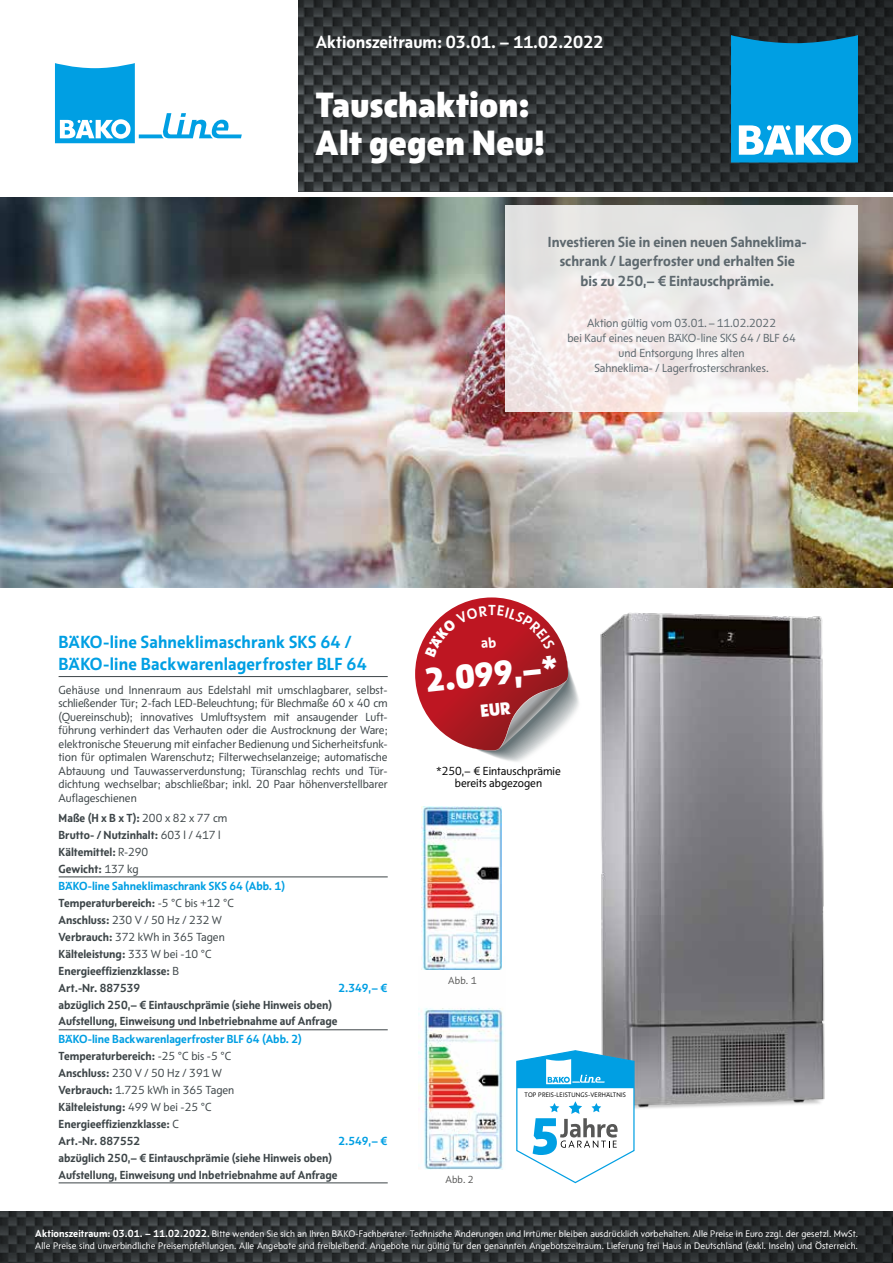
<style>
.page{position:relative;width:893px;height:1263px;background:#fff}
.page>*{position:absolute;margin:0;border:0;box-sizing:border-box;transform-origin:0 0}
.t1{font:800 36px/37.5px "BAEK Otype";letter-spacing:.01em;color:#fff}
.t2{font:800 34.5px "BAEK Otype";color:#fff}
.t3{font:700 18px/21.6px "BAEK Otype";letter-spacing:.01em;color:#009fe3}
.t4{font:700 18px "BAEK Otype";color:#fff}
.t5{font:700 15px/19.5px "BAEK Otype";color:#5d686e;text-align:center}
.t6{font:700 12px/17px "BAEK Otype";color:#3d4548}
.t7{font:12px/13.5px "BAEK Otype";color:#3d4548;text-align:justify}
.t8{font:12px/15px "BAEK Otype";color:#5d686e;text-align:center}
.t9{font:12px/12px "BAEK Otype";color:#000;text-align:center}
.t10{font:700 12px "BAEK Otype";color:#009fe3}
.t11{font:10.5px "BAEK Otype";letter-spacing:.01em;color:#575756}
.t12{font:9.75px/12px "BAEK Otype";letter-spacing:.01em;color:#fff}
.t13{font:6.75px "BAEK Otype";letter-spacing:.03em;color:#000}
.s1{font-weight:400}
.s2{color:#009fe3}
.s3{font-weight:700;font-size:10.5px}
.s4{font-weight:700}
</style>
<div class="page">
<img style="left:298px;top:0;width:595px;height:191px">
<img style="left:0;top:1211px;width:893px;height:52px">
<svg style="left:731px;top:35px;width:127px;height:128px;background:#23a5dd"></svg>
<img style="left:0;top:198px;width:893px;height:389px">
<svg style="left:505px;top:205px;width:353px;height:206px;fill:#ece6e5"></svg>
<svg style="left:55px;top:63px;width:187px;height:80px"></svg>
<hr style="left:59px;top:676px;width:329px;height:1px;background:#3d4548">
<hr style="left:59px;top:876px;width:329px;height:1px;background:#3d4548">
<hr style="left:59px;top:1182px;width:329px;height:1px;background:#3d4548">
<hr style="left:59px;top:1029px;width:329px;height:1px;background:#3d4548">
<img style="left:600px;top:613px;width:225px;height:496px">
<img style="left:418px;top:957px;width:86px;height:212px">
<img style="left:422px;top:806px;width:79px;height:163px">
<svg style="left:516px;top:1050px;width:119px;height:133px"></svg>
<svg style="left:415px;top:597px;width:164px;height:165px"></svg>
<h3 class="t4" style="left:316px;top:31px;width:289px">Aktionszeitraum: 03.01. – 11.02.2022</h3>
<h1 class="t1" style="left:316px;top:86px;width:231px">Tauschaktion:<br>Alt gegen Neu!</h1>
<p class="t5" style="left:548px;top:232px;width:260px">Investieren Sie in einen neuen Sahneklima&shy;schrank / Lagerfroster und erhalten Sie<br>bis zu 250,– € Eintauschprämie.</p>
<p class="t8" style="left:567px;top:315px;width:230px">Aktion gültig vom 03.01.–11.02.2022<br>bei Kauf eines neuen BÄKO-line SKS 64 / BLF 64 und Entsorgung Ihres alten<br>Sahneklima- / Lagerfrosterschrankes.</p>
<h3 class="t3" style="left:59px;top:631px;width:310px">BÄKO-line Sahneklimaschrank SKS 64 /<br>BÄKO-line Backwarenlagerfroster BLF 64</h3>
<p class="t7" style="left:59px;top:683px;width:331px">Gehäuse und Innenraum aus Edelstahl mit umschlagbarer, selbst&shy;schließender Tür; 2-fach LED-Beleuchtung; für Blechmaße 60 x 40 cm (Quereinschub); innovatives Umluftsystem mit ansaugender Luft&shy;führung verhindert das Verhauten oder die Austrocknung der Ware; elektronische Steuerung mit einfacher Bedienung und Sicherheitsfunk&shy;tion für optimalen Warenschutz; Filterwechselanzeige; automatische Abtauung und Tauwasserverdunstung; Türanschlag rechts und Tür&shy;dichtung wechselbar; abschließbar; inkl. 20 Paar höhenverstellbarer Auflageschienen</p>
<p class="t6" style="left:59px;top:809px;width:228px">Maße (H x B x T): <span class="s1">200 x 82 x 77 cm<br></span>Brutto- / Nutzinhalt: <span class="s1">603 l / 417 l<br></span>Kältemittel: <span class="s1">R-290<br></span>Gewicht: <span class="s1">137 kg<br></span><span class="s2">BÄKO-line Sahneklimaschrank SKS 64 (Abb. 1)<br></span>Temperaturbereich: <span class="s1">-5 °C bis +12 °C<br></span>Anschluss: <span class="s1">230 V / 50 Hz / 232 W<br></span>Verbrauch: <span class="s1">372 kWh in 365 Tagen<br></span>Kälteleistung: <span class="s1">333 W bei -10 °C<br></span>Energieeffizienzklasse: <span class="s1">B<br></span>Art.-Nr. 887539</p>
<p class="t10" style="left:338px;top:980px;width:50px">2.349,– €</p>
<p class="t6" style="left:59px;top:996px;width:280px">abzüglich 250,– € Eintauschprämie (siehe Hinweis oben)<br>Aufstellung, Einweisung und Inbetriebnahme auf Anfrage</p>
<p class="t6" style="left:59px;top:1030px;width:245px"><span class="s2">BÄKO-line Backwarenlagerfroster BLF 64 (Abb. 2)<br></span>Temperaturbereich: <span class="s1">-25 °C bis -5 °C<br></span>Anschluss: <span class="s1">230 V / 50 Hz / 391 W<br></span>Verbrauch: <span class="s1">1.725 kWh in 365 Tagen<br></span>Kälteleistung: <span class="s1">499 W bei -25 °C<br></span>Energieeffizienzklasse: <span class="s1">C<br></span>Art.-Nr. 887552</p>
<p class="t10" style="left:338px;top:1133px;width:50px">2.549,– €</p>
<p class="t6" style="left:59px;top:1149px;width:280px">abzüglich 250,– € Eintauschprämie (siehe Hinweis oben)<br>Aufstellung, Einweisung und Inbetriebnahme auf Anfrage</p>
<h2 class="t2" style="left:423px;top:658px;width:135px;rotate:-6deg">2.099,–*</h2>
<p class="t9" style="left:436px;top:765px;width:126px">*250,– € Eintauschprämie bereits abgezogen</p>
<p class="t11" style="left:448px;top:974px;width:30px">Abb. 1</p>
<p class="t11" style="left:445px;top:1173px;width:30px">Abb. 2</p>
<p class="t13" style="left:525px;top:1091px;width:103px">TOP PREIS-LEISTUNGS-VERHÄLTNIS</p>
<p class="t12" style="left:35px;top:1228px;width:824px"><span class="s3">Aktionszeitraum: 03.01. – 11.02.2022</span><span class="s4">.</span> Bitte wenden Sie sich an Ihren BÄKO-Fachberater. Technische Änderungen und Irrtümer bleiben ausdrücklich vorbehalten. Alle Preise in Euro zzgl. der gesetzl. MwSt.<br>Alle Preise sind unverbindliche Preisempfehlungen. Alle Angebote sind freibleibend. Angebote nur gültig für den genannten Angebotszeitraum. Lieferung frei Haus in Deutschland (exkl. Inseln) und Österreich.</p>
</div>
